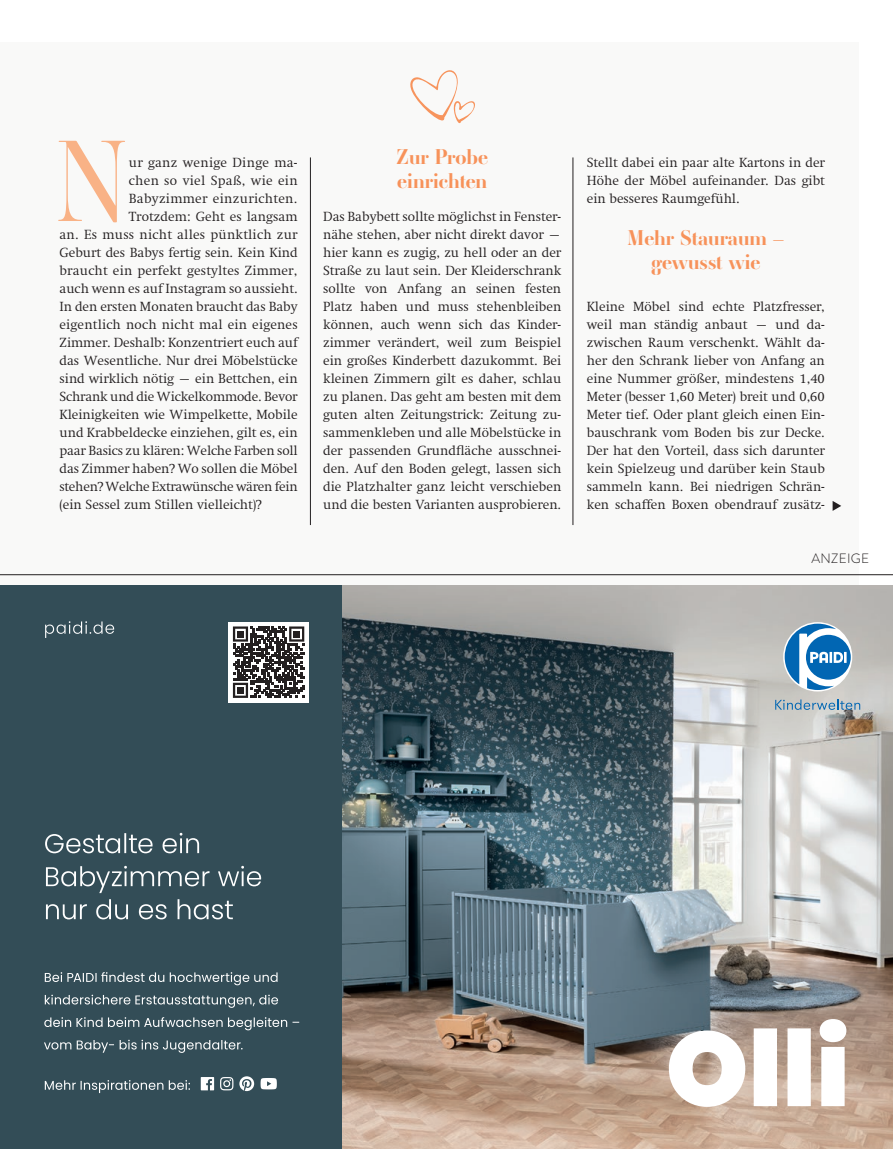
<style>
.page{position:relative;width:893px;height:1149px;background:#fff}
.page>*{position:absolute;margin:0;border:0;box-sizing:border-box;transform-origin:0 0}
.t1{font:300 113.55px "Ambroise Std";color:#f9b286}
.t2{font:700 21px/24px "Ambroise Std";color:#f7925a}
.t3{font:300 13.5px/18px "Swift LT Pro";color:#231f20;text-align:justify}
.t4{font:300 13.5px "Swift LT Pro";letter-spacing:.02em;color:#231f20}
.t5{font:300 13.5px "Swift LT Pro";letter-spacing:.025em;color:#231f20}
.t6{font:300 13.5px "Swift LT Pro";letter-spacing:-.02em;color:#231f20}
.t7{font:300 13.5px "Brandon Grotesque";letter-spacing:.02em;color:#231f20}
</style>
<div class="page">
<div style="left:0;top:43px;width:859px;height:1054px;background:#f9f9f8"></div>
<hr style="left:310px;top:157px;width:1px;height:368px;background:#231f20">
<hr style="left:573px;top:157px;width:1px;height:368px;background:#231f20">
<svg style="left:410px;top:70px;width:65px;height:54px"></svg>
<svg style="left:833px;top:501px;width:8px;height:9px"></svg>
<img style="left:341px;top:585px;width:552px;height:563px">
<div style="left:0;top:585px;width:341px;height:563px;background:#334d57"></div>
<div style="left:229px;top:622px;width:80px;height:80px;background:#fff"></div>
<svg style="left:233px;top:626px;width:71px;height:71px"></svg>
<div style="left:237px;top:630px;width:7px;height:7px;background:#231f20"></div>
<div style="left:293px;top:630px;width:7px;height:7px;background:#231f20"></div>
<div style="left:237px;top:687px;width:7px;height:6px;background:#231f20"></div>
<svg style="left:44px;top:1039px;width:199px;height:13px"></svg>
<svg style="left:44px;top:1017px;width:255px;height:12px"></svg>
<svg style="left:45px;top:994px;width:233px;height:13px"></svg>
<svg style="left:45px;top:972px;width:233px;height:12px"></svg>
<svg style="left:46px;top:899px;width:187px;height:20px"></svg>
<svg style="left:46px;top:865px;width:215px;height:27px"></svg>
<svg style="left:45px;top:832px;width:154px;height:21px"></svg>
<svg style="left:45px;top:621px;width:69px;height:16px"></svg>
<svg style="left:45px;top:1080px;width:145px;height:12px"></svg>
<svg style="left:201px;top:1076px;width:76px;height:14px"></svg>
<svg style="left:783px;top:622px;width:69px;height:69px"></svg>
<svg style="left:806px;top:634px;width:45px;height:45px"></svg>
<svg style="left:785px;top:623px;width:62px;height:66px"></svg>
<svg style="left:775px;top:699px;width:85px;height:10px"></svg>
<svg style="left:669px;top:1018px;width:177px;height:88px"></svg>
<hr style="left:0;top:574px;width:893px;height:1px;background:#231f20">
<h1 class="t1" style="left:55px;top:110px;width:76px">N</h1>
<p class="t4" style="left:129px;top:155px;width:170px">ur ganz wenige Dinge ma-</p>
<p class="t5" style="left:129px;top:173px;width:170px">chen so viel Spaß, wie ein</p>
<p class="t5" style="left:129px;top:191px;width:170px">Babyzimmer einzurichten.</p>
<p class="t3" style="left:129px;top:207px;width:170px">Trotzdem: Geht es langsam</p>
<p class="t4" style="left:60px;top:227px;width:240px">an. Es muss nicht alles pünktlich zur</p>
<p class="t3" style="left:60px;top:243px;width:240px">Geburt des Babys fertig sein. Kein Kind</p>
<p class="t3" style="left:60px;top:261px;width:239px">braucht ein perfekt gestyltes Zimmer,</p>
<p class="t3" style="left:60px;top:279px;width:240px">auch wenn es auf Instagram so aussieht.</p>
<p class="t3" style="left:60px;top:297px;width:240px">In den ersten Monaten braucht das Baby</p>
<p class="t3" style="left:60px;top:315px;width:240px">eigentlich noch nicht mal ein eigenes</p>
<p class="t3" style="left:60px;top:333px;width:241px">Zimmer. Deshalb: Konzentriert euch auf</p>
<p class="t3" style="left:60px;top:351px;width:240px">das Wesentliche. Nur drei Möbelstücke</p>
<p class="t3" style="left:60px;top:369px;width:240px">sind wirklich nötig – ein Bettchen, ein</p>
<p class="t3" style="left:60px;top:387px;width:239px">Schrank und die Wickelkommode. Bevor</p>
<p class="t3" style="left:60px;top:405px;width:240px">Kleinigkeiten wie Wimpelkette, Mobile</p>
<p class="t3" style="left:60px;top:423px;width:240px">und Krabbeldecke einziehen, gilt es, ein</p>
<p class="t3" style="left:60px;top:441px;width:240px">paar Basics zu klären: Welche Farben soll</p>
<p class="t3" style="left:60px;top:459px;width:240px">das Zimmer haben? Wo sollen die Möbel</p>
<p class="t6" style="left:60px;top:478px;width:240px">stehen? Welche Extrawünsche wären fein</p>
<p class="t3" style="left:60px;top:495px;width:204px">(ein Sessel zum Stillen vielleicht)?</p>
<h2 class="t2" style="left:396px;top:145px;width:94px">Zur Probe einrichten</h2>
<p class="t3" style="left:323px;top:207px;width:240px">Das Babybett sollte möglichst in Fenster&shy;nähe stehen, aber nicht direkt davor – hier kann es zugig, zu hell oder an der Straße zu laut sein. Der Kleiderschrank sollte von Anfang an seinen festen Platz haben und muss stehenbleiben können, auch wenn sich das Kinder&shy;zimmer verändert, weil zum Beispiel ein großes Kinderbett dazukommt. Bei kleinen Zimmern gilt es daher, schlau zu planen. Das geht am besten mit dem guten alten Zeitungstrick: Zeitung zu&shy;sammenkleben und alle Möbelstücke in der passenden Grundfläche ausschnei&shy;den. Auf den Boden gelegt, lassen sich die Platzhalter ganz leicht verschieben und die besten Varianten ausprobieren.</p>
<p class="t3" style="left:587px;top:153px;width:240px">Stellt dabei ein paar alte Kartons in der Höhe der Möbel aufeinander. Das gibt ein besseres Raumgefühl.</p>
<h2 class="t2" style="left:628px;top:226px;width:158px;text-align:center">Mehr Stauraum – gewusst wie</h2>
<p class="t3" style="left:587px;top:297px;width:240px">Kleine Möbel sind echte Platzfresser, weil man ständig anbaut – und da&shy;zwischen Raum verschenkt. Wählt da&shy;her den Schrank lieber von Anfang an eine Nummer größer, mindestens 1,40<br>Meter (besser 1,60 Meter) breit und 0,60<br>Meter tief. Oder plant gleich einen Ein&shy;bauschrank vom Boden bis zur Decke.<br>Der hat den Vorteil, dass sich darunter kein Spielzeug und darüber kein Staub sammeln kann. Bei niedrigen Schrän&shy;ken schaffen Boxen obendrauf zusätz-</p>
<p class="t7" style="left:811px;top:549px;width:59px">ANZEIGE</p>
</div>
